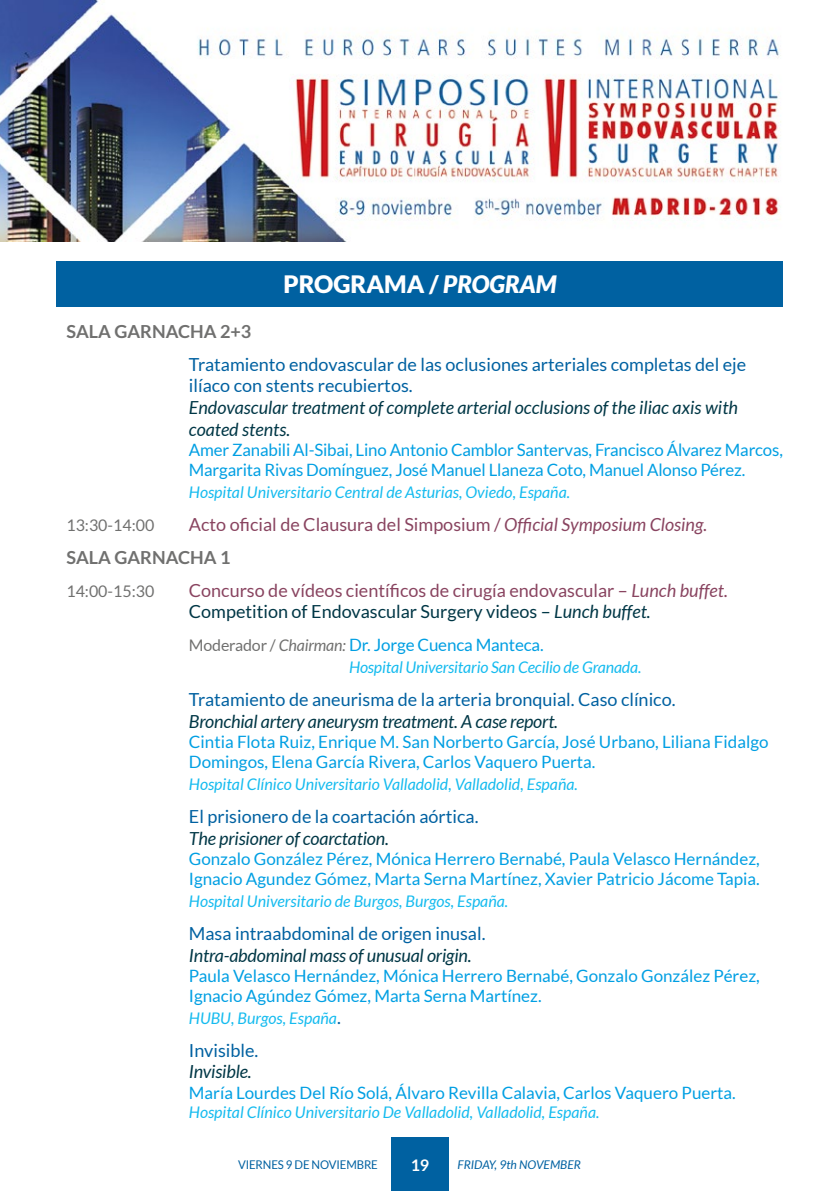
<style>
.page{position:relative;width:840px;height:1191px;background:#fff}
.page>*{position:absolute;margin:0;border:0;box-sizing:border-box;transform-origin:0 0}
.t1{font:900 24px "Lato";color:#fff}
.t2{font:18px/21.6px "Lato";color:#0061a1}
.t3{font:italic 18px/21.6px "Lato";letter-spacing:-.01em;color:#003746}
.t4{font:18px/33px "Lato";color:#894460}
.t5{font:700 18px "Lato";color:#70706f}
.t6{font:17px/20.4px "Lato";color:#009fe3}
.t7{font:italic 16px "Lato";color:#15bbef}
.t8{font:16px "Lato";color:#70706f}
.t9{font:700 16px "Lato";color:#fff}
.t10{font:12px "Lato";letter-spacing:-.01em;color:#0061a1;scale:.95 1}
.t11{font:italic 12px "Lato";color:#0061a1}
.s1{font-style:italic}
.s2{font-weight:700;color:#70706f}
.s3{color:#003746}
.s4{font-style:italic;color:#003746}
.s5{font-size:16px;color:#70706f}
.s6{font-style:italic;font-size:16px;color:#70706f}
.s7{font-style:normal;font-size:18px;color:#0061a1}
</style>
<div class="page">
<img style="left:0;top:0;width:781px;height:241px">
<div style="left:57px;top:261px;width:725px;height:45px;background:#0061a1"></div>
<div style="left:391px;top:1137px;width:57px;height:54px;background:#0061a1"></div>
<h1 class="t1" style="left:283px;top:270px;width:274px">PROGRAMA / <span class="s1">PROGRAM</span></h1>
<p class="t5" style="left:66px;top:321px;width:186px">SALA GARNACHA 2+3</p>
<p class="t2" style="left:189px;top:353px;width:558px">Tratamiento endovascular de las oclusiones arteriales completas del eje ilíaco con stents recubiertos.</p>
<p class="t3" style="left:189px;top:397px;width:550px">Endovascular treatment of complete arterial occlusions of the iliac axis with coated stents.</p>
<p class="t6" style="left:189px;top:439px;width:595px">Amer Zanabili Al-Sibai, Lino Antonio Camblor Santervas, Francisco Álvarez Marcos,<br>Margarita Rivas Domínguez, José Manuel Llaneza Coto, Manuel Alonso Pérez.</p>
<p class="t7" style="left:189px;top:483px;width:382px">Hospital Universitario Central de Asturias, Oviedo, España.</p>
<p class="t8" style="left:66px;top:516px;width:89px">13:30-14:00</p>
<p class="t4" style="left:66px;top:508px;width:642px;text-indent:122px">Acto oficial de Clausura del Simposium / <span class="s1">Official Symposium Closing.<br></span><span class="s2">SALA GARNACHA 1</span></p>
<p class="t8" style="left:66px;top:582px;width:89px">14:00-15:30</p>
<p class="t4" style="left:189px;top:579px;width:540px;line-height:21.6px">Concurso de vídeos científicos de cirugía endovascular – <span class="s1">Lunch buffet.<br></span><span class="s3">Competition of Endovascular Surgery videos –</span> <span class="s4">Lunch buffet.</span></p>
<p class="t6" style="left:189px;top:635px;width:356px"><span class="s5">Moderador /</span> <span class="s6">Chairman:</span> Dr. Jorge Cuenca Manteca.</p>
<p class="t7" style="left:349px;top:658px;width:294px">Hospital Universitario San Cecilio de Granada.</p>
<p class="t2" style="left:189px;top:688px;width:488px">Tratamiento de aneurisma de la arteria bronquial. Caso clínico.</p>
<p class="t3" style="left:189px;top:710px;width:370px">Bronchial artery aneurysm treatment. A case report.</p>
<p class="t6" style="left:189px;top:731px;width:581px">Cintia Flota Ruiz, Enrique M. San Norberto García, José Urbano, Liliana Fidalgo<br>Domingos, Elena García Rivera, Carlos Vaquero Puerta.</p>
<p class="t7" style="left:189px;top:775px;width:390px">Hospital Clínico Universitario Valladolid, Valladolid, España.</p>
<p class="t2" style="left:189px;top:805px;width:291px">El prisionero de la coartación aórtica.</p>
<p class="t3" style="left:189px;top:827px;width:201px">The prisioner of coarctation.</p>
<p class="t6" style="left:189px;top:848px;width:572px">Gonzalo González Pérez, Mónica Herrero Bernabé, Paula Velasco Hernández,<br>Ignacio Agundez Gómez, Marta Serna Martínez, Xavier Patricio Jácome Tapia.</p>
<p class="t7" style="left:189px;top:892px;width:321px">Hospital Universitario de Burgos, Burgos, España.</p>
<p class="t2" style="left:189px;top:922px;width:298px">Masa intraabdominal de origen inusal.</p>
<p class="t3" style="left:189px;top:944px;width:284px">Intra-abdominal mass of unusual origin.</p>
<p class="t6" style="left:189px;top:965px;width:572px">Paula Velasco Hernández, Mónica Herrero Bernabé, Gonzalo González Pérez,<br>Ignacio Agúndez Gómez, Marta Serna Martínez.</p>
<p class="t7" style="left:189px;top:1009px;width:153px">HUBU, Burgos, España<span class="s7">.</span></p>
<p class="t2" style="left:189px;top:1039px;width:71px">Invisible.</p>
<p class="t3" style="left:189px;top:1061px;width:64px">Invisible.</p>
<p class="t6" style="left:189px;top:1082px;width:548px">María Lourdes Del Río Solá, Álvaro Revilla Calavia, Carlos Vaquero Puerta.</p>
<p class="t7" style="left:189px;top:1103px;width:412px">Hospital Clínico Universitario De Valladolid, Valladolid, España.</p>
<p class="t10" style="left:238px;top:1158px;width:148px">VIERNES 9 DE NOVIEMBRE</p>
<p class="t9" style="left:410px;top:1156px;width:20px">19</p>
<p class="t11" style="left:457px;top:1158px;width:125px">FRIDAY, 9th NOVEMBER</p>
</div>
